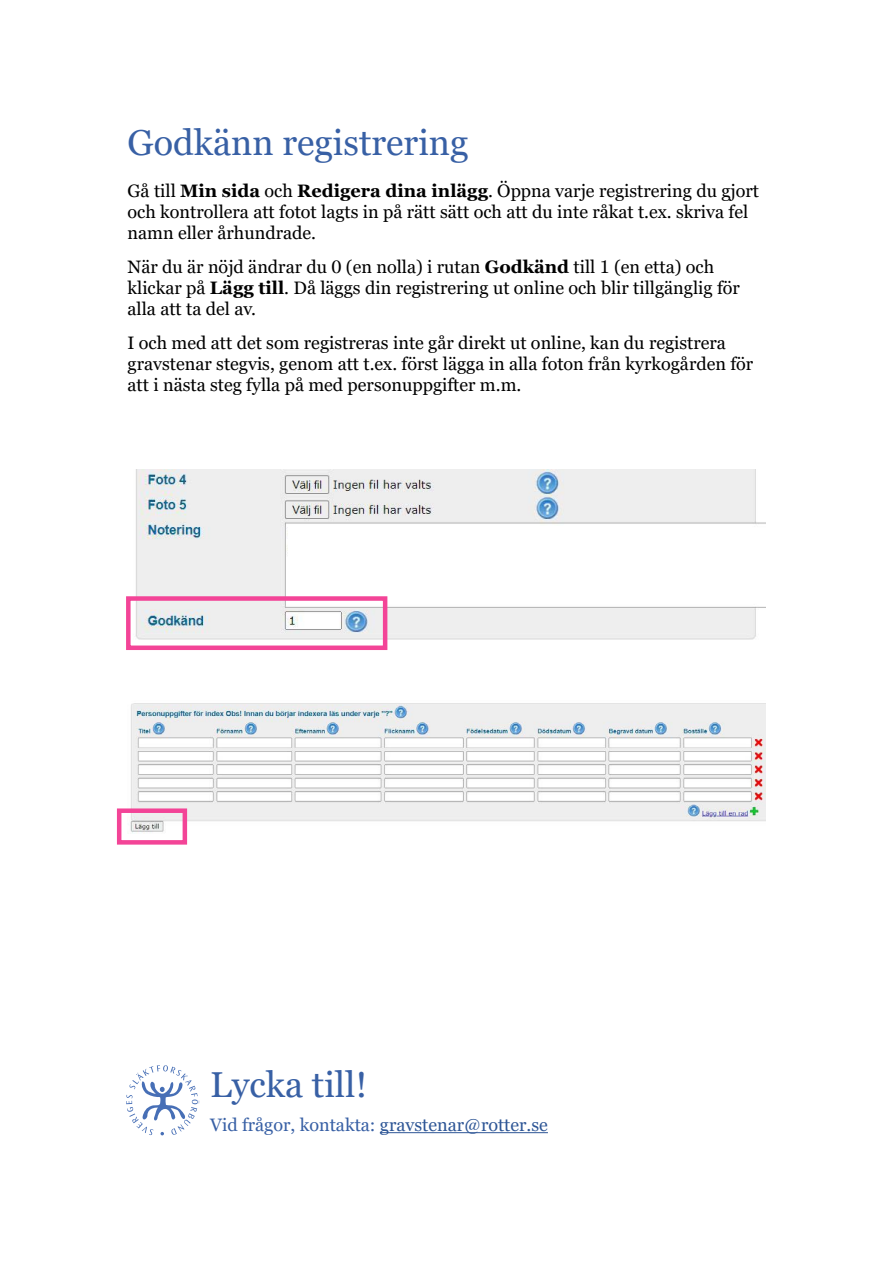
<style>
.page{position:relative;width:893px;height:1263px;background:#fff}
.page>*{position:absolute;margin:0;border:0;box-sizing:border-box;transform-origin:0 0}
.t1{font:36px "Georgia Pro";color:#3860a5}
.t2{font:18px/21px "Georgia Pro";color:#000}
.t3{font:18px "Georgia Pro";color:#2e5696}
.s1{font-weight:700}
.s2{color:#3860a5}
</style>
<div class="page">
<img style="left:135px;top:469px;width:630px;height:179px">
<div style="left:288px;top:526px;width:463px;height:38px;background:#fff"></div>
<img style="left:130px;top:703px;width:635px;height:131px">
<div style="left:126px;top:596px;width:261px;height:54px;border:4px solid #f34497"></div>
<div style="left:117px;top:808px;width:70px;height:37px;border:4px solid #f34497"></div>
<svg style="left:126px;top:1065px;width:73px;height:70px"></svg>
<hr style="left:380px;top:1132px;width:168px;height:1px;background:#2e5696">
<h1 class="t1" style="left:128px;top:122px;width:342px">Godkänn registrering</h1>
<p class="t2" style="left:128px;top:181px;width:633px">Gå till <span class="s1">Min sida</span> och <span class="s1">Redigera dina inlägg</span>. Öppna varje registrering du gjort och kontrollera att fotot lagts in på rätt sätt och att du inte råkat t.ex. skriva fel namn eller århundrade.</p>
<p class="t2" style="left:128px;top:257px;width:614px">När du är nöjd ändrar du 0 (en nolla) i rutan <span class="s1">Godkänd</span> till 1 (en etta) och klickar på <span class="s1">Lägg till</span>. Då läggs din registrering ut online och blir tillgänglig för alla att ta del av.</p>
<p class="t2" style="left:128px;top:333px;width:627px">I och med att det som registreras inte går direkt ut online, kan du registrera gravstenar stegvis, genom att t.ex. först lägga in alla foton från kyrkogården för att i nästa steg fylla på med personuppgifter m.m.</p>
<h1 class="t1" style="left:210px;top:1064px;width:159px">Lycka till!</h1>
<p class="t3" style="left:210px;top:1114px;width:339px"><span class="s2">Vid frågor, kontakta:</span> gravstenar@rotter.se</p>
</div>
